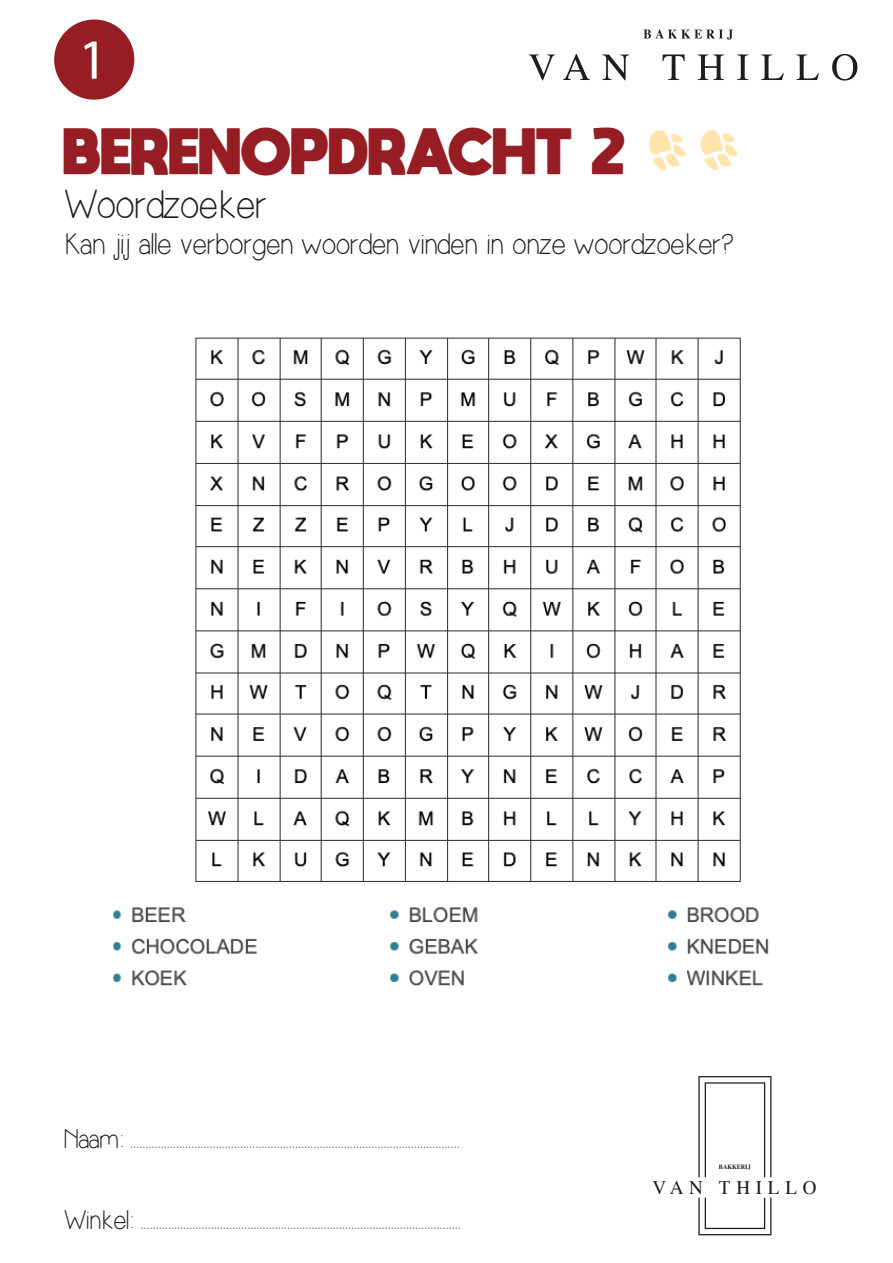
<style>
.page{position:relative;width:893px;height:1263px;background:#fff}
.page>*{position:absolute;margin:0;border:0;box-sizing:border-box;transform-origin:0 0}
.t1{font:57.15px "Myriad Pro";color:#fff}
.t2{font:800 45.9px "moon get";color:#971d24}
.t3{font:40.35px "Simplicity";color:#1d1d1b}
.t4{font:30px "Simplicity";color:#1d1d1b}
.t5{font:27px "Simplicity";color:#1d1d1b}
.t6{font:19.05px "Times";letter-spacing:.3em;color:#1d1d1b}
.t7{font:700 6.45px "Times";color:#1d1d1b;scale:.93 1}
</style>
<div class="page">
<div style="left:53px;top:19px;width:82px;height:81px;background:#971d24;border-radius:50%"></div>
<div style="left:53px;top:18px;width:83px;height:83px;border:2px solid #fff;border-radius:50%"></div>
<svg style="left:648px;top:130px;width:38px;height:41px"></svg>
<svg style="left:698px;top:1197px;width:73px;height:38px"></svg>
<svg style="left:698px;top:1076px;width:73px;height:101px"></svg>
<svg style="left:700px;top:130px;width:38px;height:41px"></svg>
<img style="left:113px;top:337px;width:656px;height:649px">
<svg style="left:644px;top:29px;width:89px;height:11px"></svg>
<svg style="left:529px;top:54px;width:26px;height:26px"></svg>
<svg style="left:563px;top:54px;width:27px;height:26px"></svg>
<svg style="left:602px;top:54px;width:27px;height:26px"></svg>
<svg style="left:662px;top:54px;width:23px;height:26px"></svg>
<svg style="left:698px;top:54px;width:26px;height:26px"></svg>
<svg style="left:737px;top:54px;width:11px;height:26px"></svg>
<svg style="left:761px;top:54px;width:23px;height:26px"></svg>
<svg style="left:796px;top:54px;width:23px;height:26px"></svg>
<svg style="left:832px;top:54px;width:25px;height:27px"></svg>
<h1 class="t1" style="left:37px;top:22px;width:72px">11</h1>
<h2 class="t2" style="left:64px;top:122px;width:563px">BERENOPDRACHT 2</h2>
<h3 class="t3" style="left:64px;top:184px;width:204px">Woordzoeker</h3>
<p class="t4" style="left:64px;top:228px;width:671px">Kan jij alle verborgen woorden vinden in onze woordzoeker?</p>
<p class="t5" style="left:64px;top:1125px;width:397px">Naam: ............................................................................................................</p>
<p class="t5" style="left:64px;top:1206px;width:398px">Winkel: .........................................................................................................</p>
<p class="t7" style="left:719px;top:1160px;width:36px">BAKKERIJ</p>
<p class="t6" style="left:653px;top:1170px;width:166px">VAN THILLO</p>
</div>
